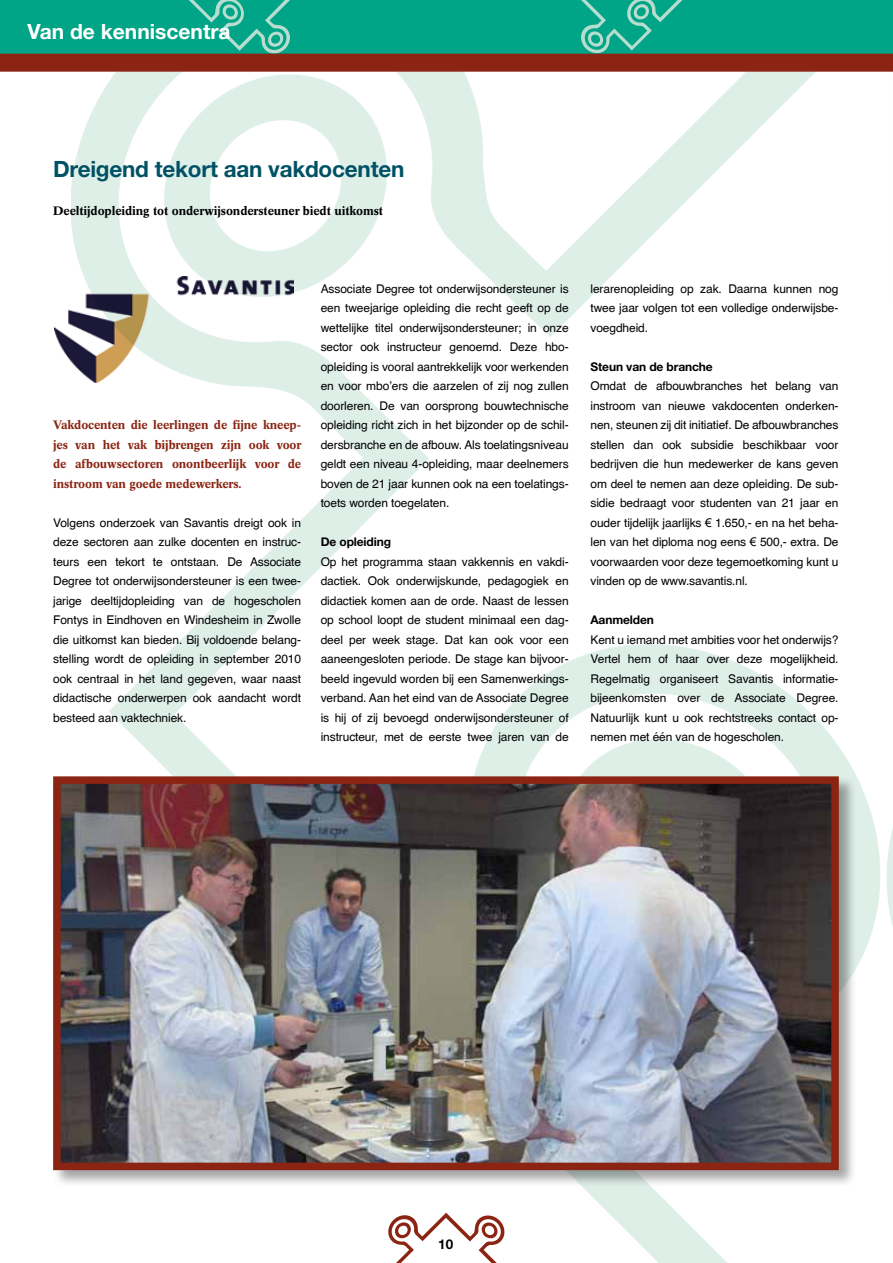
<style>
.page{position:relative;width:893px;height:1263px;background:#fff}
.page>*{position:absolute;margin:0;border:0;box-sizing:border-box;transform-origin:0 0}
.t1{font:700 22.5px "Helvetica Neue LT";letter-spacing:-.01em;color:#005165}
.t2{font:700 21px "Helvetica Neue LT";color:#fff}
.t3{font:700 13.5px "Helvetica Neue LT";color:#000}
.t4{font:12px/19.5px "Helvetica";letter-spacing:-.01em;color:#000;text-align:justify}
.t5{font:500 12px/19.5px "Concorde BQ";letter-spacing:-.01em;color:#8b2412;text-align:justify}
.t6{font:500 12px "Concorde BQ";letter-spacing:-.01em;color:#000}
.t7{font:700 12px "Helvetica Neue LT";letter-spacing:-.01em;color:#000}
.s1{font-family:"Arial"}
</style>
<div class="page">
<img style="left:72px;top:72px;width:821px;height:1191px">
<hr style="left:892px;top:11px;width:1px;height:311px;background:#fefefe">
<img style="left:55px;top:277px;width:239px;height:105px">
<div style="left:52px;top:775px;width:804px;height:412px;background:#000;opacity:.35"></div>
<img style="left:62px;top:785px;width:768px;height:376px">
<div style="left:53px;top:776px;width:786px;height:394px;border:8px solid #8b2412"></div>
<div style="left:0;top:0;width:893px;height:55px;background:#00a486"></div>
<svg style="left:579px;top:0;width:106px;height:54px"></svg>
<svg style="left:186px;top:0;width:107px;height:54px"></svg>
<div style="left:0;top:54px;width:893px;height:18px;background:#8b2412"></div>
<svg style="left:388px;top:1213px;width:116px;height:50px"></svg>
<h2 class="t2" style="left:28px;top:19px;width:205px">Van de kenniscentra</h2>
<h1 class="t1" style="left:53px;top:155px;width:353px">Dreigend tekort aan vakdocenten</h1>
<p class="t6" style="left:53px;top:203px;width:331px">Deeltijdopleiding tot onderwijsondersteuner biedt uitkomst</p>
<p class="t5" style="left:53px;top:415px;width:250px">Vakdocenten die leerlingen de fijne kneep&shy;jes van het vak bijbrengen zijn ook voor de afbouwsectoren onontbeerlijk voor de instroom van goede medewerkers.</p>
<p class="t4" style="left:53px;top:512px;width:250px">Volgens onderzoek van Savantis dreigt ook in deze sectoren aan zulke docenten en instruc&shy;teurs een tekort te ontstaan. De Associate Degree tot onderwijsondersteuner is een twee&shy;jarige deeltijdopleiding van de hogescholen Fontys in Eindhoven en Windesheim in Zwolle die uitkomst kan bieden. Bij voldoende belang&shy;stelling wordt de opleiding in september 2010 ook centraal in het land gegeven, waar naast didactische onderwerpen ook aandacht wordt besteed aan vaktechniek.</p>
<p class="t4" style="left:321px;top:278px;width:250px">Associate Degree tot onderwijsondersteuner is een tweejarige opleiding die recht geeft op de wettelijke titel onderwijsondersteuner; in onze sector ook instructeur genoemd. Deze hbo&shy;opleiding is vooral aantrekkelijk voor werkenden en voor mbo’ers die aarzelen of zij nog zullen doorleren. De van oorsprong bouwtechnische opleiding richt zich in het bijzonder op de schil&shy;dersbranche en de afbouw. Als toelatingsniveau geldt een niveau 4-opleiding, maar deelnemers boven de 21 jaar kunnen ook na een toelatings&shy;toets worden toegelaten.</p>
<p class="t7" style="left:321px;top:534px;width:72px">De opleiding</p>
<p class="t4" style="left:321px;top:551px;width:250px">Op het programma staan vakkennis en vakdi&shy;dactiek. Ook onderwijskunde, pedagogiek en didactiek komen aan de orde. Naast de lessen op school loopt de student minimaal een dag&shy;deel per week stage. Dat kan ook voor een aaneengesloten periode. De stage kan bijvoor&shy;beeld ingevuld worden bij een Samenwerkings&shy;verband. Aan het eind van de Associate Degree is hij of zij bevoegd onderwijsondersteuner of instructeur, met de eerste twee jaren van de</p>
<p class="t4" style="left:590px;top:278px;width:250px">lerarenopleiding op zak. Daarna kunnen nog twee jaar volgen tot een volledige onderwijsbe&shy;voegdheid.</p>
<p class="t7" style="left:590px;top:359px;width:124px">Steun van de branche</p>
<p class="t4" style="left:590px;top:376px;width:250px">Omdat de afbouwbranches het belang van instroom van nieuwe vakdocenten onderken&shy;nen, steunen zij dit initiatief. De afbouwbranches stellen dan ook subsidie beschikbaar voor bedrijven die hun medewerker de kans geven om deel te nemen aan deze opleiding. De sub&shy;sidie bedraagt voor studenten van 21 jaar en ouder tijdelijk jaarlijks <span class="s1">€</span> 1.650,- en na het beha&shy;len van het diploma nog eens <span class="s1">€</span> 500,- extra. De voorwaarden voor deze tegemoetkoming kunt u vinden op de www.savantis.nl.</p>
<p class="t7" style="left:591px;top:612px;width:65px">Aanmelden</p>
<p class="t4" style="left:591px;top:629px;width:250px">Kent u iemand met ambities voor het onderwijs?<br>Vertel hem of haar over deze mogelijkheid.<br>Regelmatig organiseert Savantis informatie&shy;bijeenkomsten over de Associate Degree.<br>Natuurlijk kunt u ook rechtstreeks contact op&shy;nemen met één van de hogescholen.</p>
<p class="t3" style="left:438px;top:1236px;width:17px">10</p>
</div>
